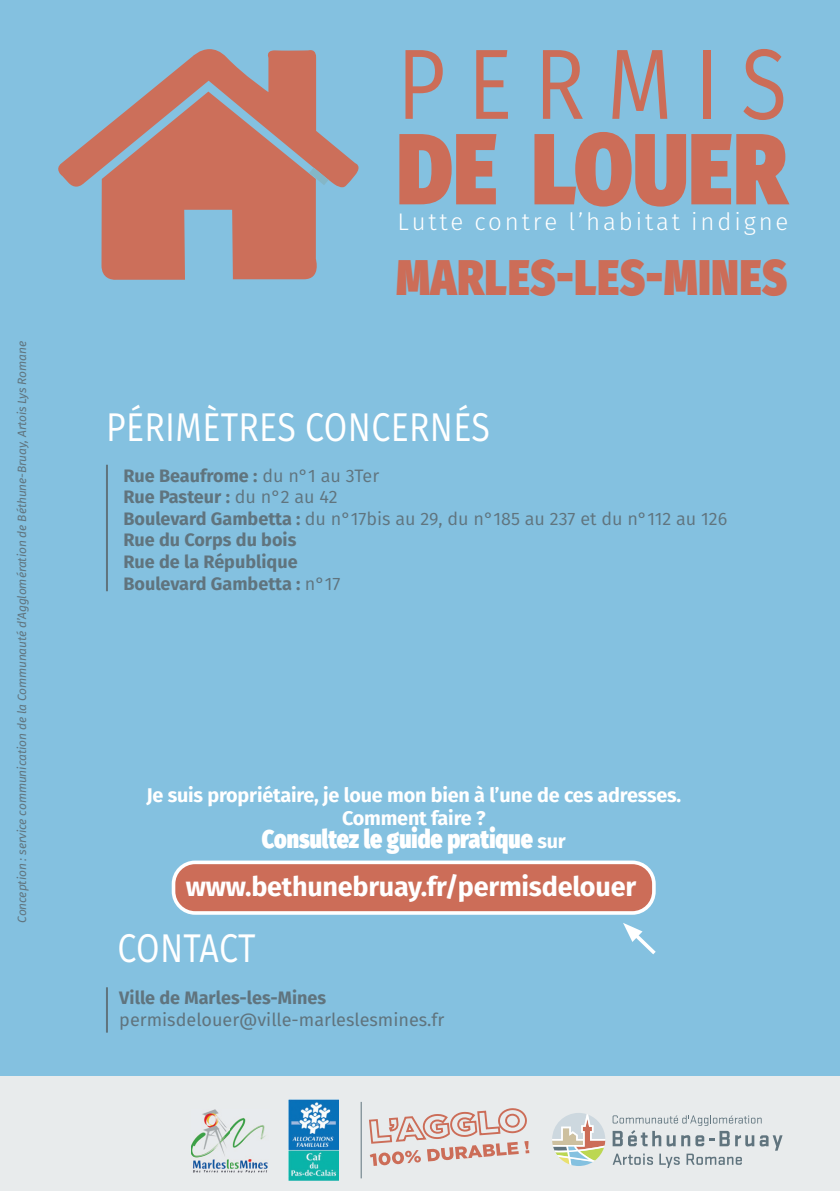
<style>
.page{position:relative;width:840px;height:1191px;background:#fff}
.page>*{position:absolute;margin:0;border:0;box-sizing:border-box;transform-origin:0 0}
.t1{font:900 100.6px "Fira Sans";letter-spacing:.01em;color:#cc6d58;scale:.84 1}
.t2{font:99.8px "Fira Sans";letter-spacing:.255em;color:#cc6d58;scale:.85 1}
.t3{font:900 50px "Fira Sans";letter-spacing:.025em;color:#cc6d58;scale:.84 1}
.t4{font:40.2px "Fira Sans";letter-spacing:.01em;color:#fff;scale:.85 1}
.t5{font:700 27px "Fira Sans";letter-spacing:-.01em;color:#fff}
.t6{font:900 25.8px "Fira Sans";color:#fff;scale:.84 1}
.t7{font:300 24px "Fira Sans";letter-spacing:.12em;color:#fff}
.t8{font:700 19.8px/23.4px "Fira Sans";letter-spacing:-.01em;color:#fff;text-align:center}
.t9{font:700 18px/21.6px "Fira Sans";color:#60747e}
.t10{font:18px "Fira Sans";color:#60747e}
.t11{font:italic 12px "Fira Sans";letter-spacing:-.01em;color:#60747e}
.s1{font-weight:400}
.s2{font-weight:700;font-size:19.8px}
</style>
<div class="page">
<div style="left:0;top:0;width:839px;height:1187px;background:#84c1e0"></div>
<div style="left:0;top:1076px;width:839px;height:115px;background:#e8ebec"></div>
<svg style="left:612px;top:1115px;width:170px;height:53px"></svg>
<svg style="left:552px;top:1113px;width:53px;height:53px"></svg>
<hr style="left:360px;top:1101px;width:1px;height:77px;background:#60747e">
<img style="left:289px;top:1099px;width:49px;height:81px">
<svg style="left:58px;top:49px;width:301px;height:138px"></svg>
<svg style="left:101px;top:92px;width:220px;height:188px;fill:#cc6f5a"></svg>
<svg style="left:309px;top:168px;width:19px;height:17px"></svg>
<div style="left:173px;top:862px;width:480px;height:51px;background:#cc6d58;border-radius:22px"></div>
<div style="left:172px;top:860px;width:483px;height:54px;border:4px solid #fff;border-radius:22px"></div>
<svg style="left:623px;top:923px;width:33px;height:32px"></svg>
<hr style="left:106px;top:987px;width:2px;height:45px;background:#60747e">
<svg style="left:369px;top:1108px;width:160px;height:58px"></svg>
<hr style="left:106px;top:465px;width:2px;height:126px;background:#60747e">
<img style="left:191px;top:1110px;width:77px;height:62px">
<p class="t11" style="left:13px;top:922px;width:583px;rotate:-90deg">Conception : service communication de la Communauté d’Agglomération de Béthune-Bruay, Artois Lys Romane</p>
<h2 class="t2" style="left:396px;top:10px;width:460px">PERMIS</h2>
<h1 class="t1" style="left:396px;top:76px;width:466px">DE LOUER</h1>
<h3 class="t7" style="left:397px;top:205px;width:392px">Lutte contre l’habitat indigne</h3>
<h3 class="t3" style="left:396px;top:231px;width:466px">MARLES-LES-MINES</h3>
<h3 class="t4" style="left:106px;top:397px;width:453px">PÉRIMÈTRES CONCERNÉS</h3>
<p class="t9" style="left:123px;top:463px;width:605px">Rue Beaufrome : <span class="s1">du n°1 au 3Ter<br></span>Rue Pasteur : <span class="s1">du n°2 au 42<br></span>Boulevard Gambetta : <span class="s1">du n°17bis au 29, du n°185 au 237 et du n°112 au 126<br></span>Rue du Corps du bois<br>Rue de la République<br>Boulevard Gambetta : <span class="s1">n°17</span></p>
<p class="t8" style="left:146px;top:781px;width:536px">Je suis propriétaire, je loue mon bien à l’une de ces adresses.<br>Comment faire ?</p>
<h3 class="t6" style="left:262px;top:815px;width:363px">Consultez le guide pratique <span class="s2">sur</span></h3>
<h3 class="t5" style="left:186px;top:864px;width:451px">www.bethunebruay.fr/permisdelouer</h3>
<h3 class="t4" style="left:117px;top:918px;width:164px">CONTACT</h3>
<p class="t9" style="left:119px;top:985px;width:208px">Ville de Marles-les-Mines</p>
<p class="t10" style="left:119px;top:1005px;width:326px">permisdelouer@ville-marleslesmines.fr</p>
</div>
